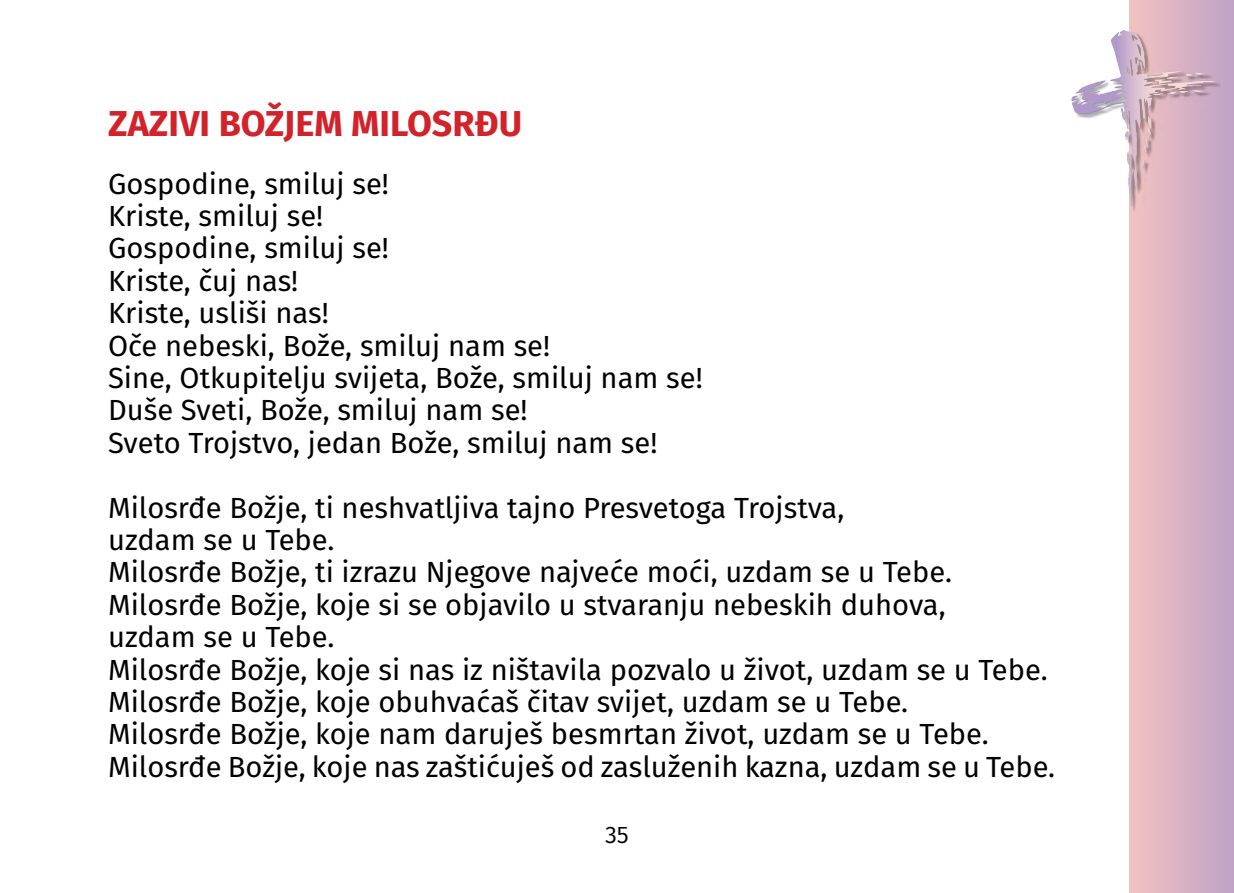
<style>
.page{position:relative;width:1234px;height:893px;background:#fff}
.page>*{position:absolute;margin:0;border:0;box-sizing:border-box;transform-origin:0 0}
.t1{font:700 36px "Fira Sans";color:#d2232a}
.t2{font:29.1px/32.4px "Fira Sans";color:#000}
.t3{font:24px "Fira Sans";color:#000}
</style>
<div class="page">
<div style="left:1129px;top:0;width:104px;height:893px;background:linear-gradient(to right,#f3c3c0,#bfa2c6)"></div>
<div style="left:1042px;top:5px;width:191px;height:204px;background:#000;opacity:.24"></div>
<p class="t1" style="left:108px;top:93px;width:415px">ZAZIVI BOŽJEM MILOSRĐU</p>
<p class="t2" style="left:108px;top:166px;width:596px">Gospodine, smiluj se!<br>Kriste, smiluj se!<br>Gospodine, smiluj se!<br>Kriste, čuj nas!<br>Kriste, usliši nas!<br>Oče nebeski, Bože, smiluj nam se!<br>Sine, Otkupitelju svijeta, Bože, smiluj nam se!<br>Duše Sveti, Bože, smiluj nam se!<br>Sveto Trojstvo, jedan Bože, smiluj nam se!</p>
<p class="t2" style="left:108px;top:490px;width:948px">Milosrđe Božje, ti neshvatljiva tajno Presvetoga Trojstva,<br>uzdam se u Tebe.<br>Milosrđe Božje, ti izrazu Njegove najveće moći, uzdam se u Tebe.<br>Milosrđe Božje, koje si se objavilo u stvaranju nebeskih duhova,<br>uzdam se u Tebe.<br>Milosrđe Božje, koje si nas iz ništavila pozvalo u život, uzdam se u Tebe.<br>Milosrđe Božje, koje obuhvaćaš čitav svijet, uzdam se u Tebe.<br>Milosrđe Božje, koje nam daruješ besmrtan život, uzdam se u Tebe.<br>Milosrđe Božje, koje nas zaštićuješ od zasluženih kazna, uzdam se u Tebe.</p>
<p class="t3" style="left:605px;top:817px;width:25px">35</p>
</div>
